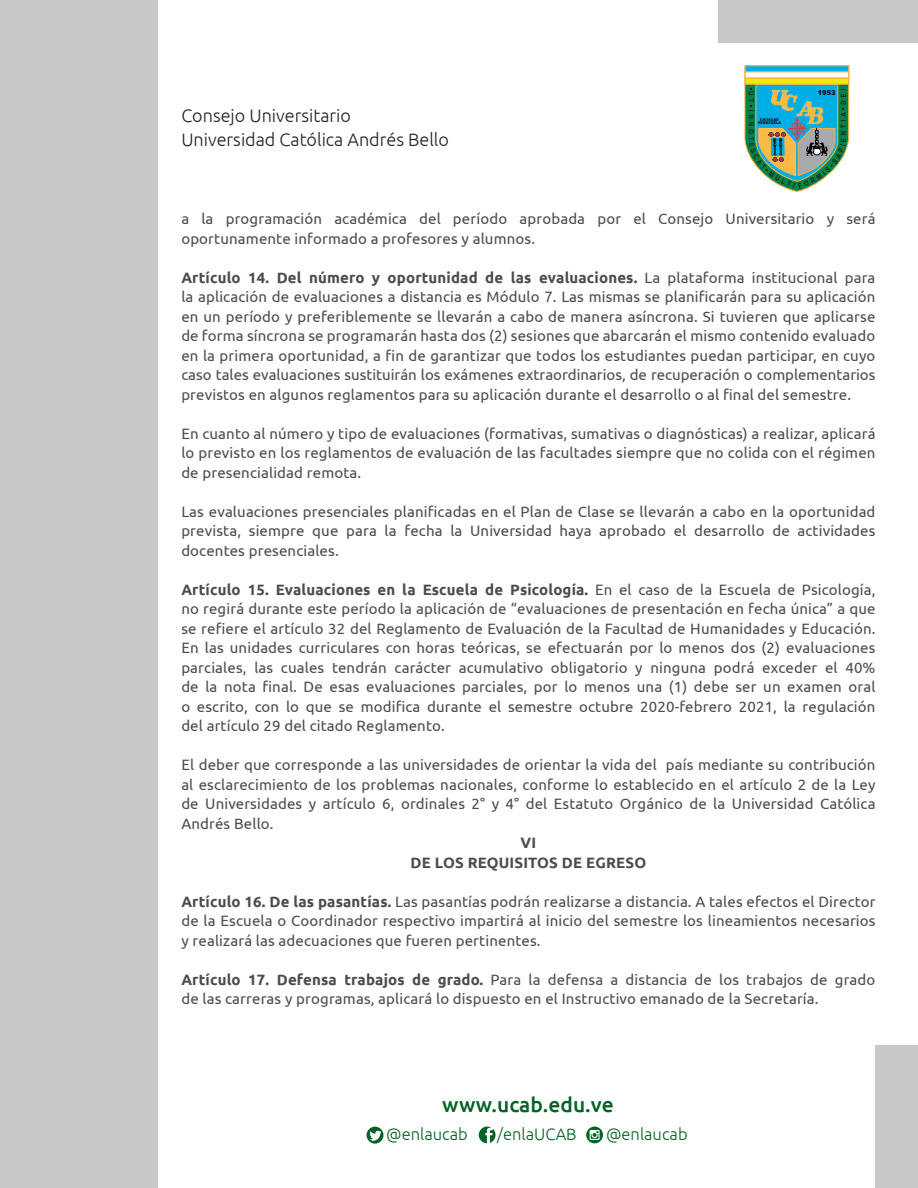
<style>
.page{position:relative;width:918px;height:1188px;background:#fff}
.page>*{position:absolute;margin:0;border:0;box-sizing:border-box;transform-origin:0 0}
.t1{font:500 21px "Ubuntu";color:#006224}
.t2{font:300 18px/24px "Ubuntu";color:#231f20}
.t3{font:300 16.5px "Ubuntu";color:#006224}
.t4{font:15px/19.5px "Ubuntu";letter-spacing:.01em;color:#4b4c4d;text-align:justify}
.t5{font:700 15px/19.5px "Ubuntu";letter-spacing:.01em;color:#4b4c4d;text-align:center}
.s1{font-weight:700}
</style>
<div class="page">
<div style="left:0;top:0;width:157px;height:1188px;background:#c7c8ca"></div>
<div style="left:718px;top:0;width:200px;height:43px;background:#c7c8ca"></div>
<div style="left:875px;top:1046px;width:43px;height:142px;background:#c7c8ca"></div>
<svg style="left:586px;top:1127px;width:17px;height:16px"></svg>
<svg style="left:479px;top:1127px;width:17px;height:16px"></svg>
<svg style="left:367px;top:1127px;width:16px;height:17px"></svg>
<svg style="left:744px;top:65px;width:106px;height:127px;background:#69a99c"></svg>
<div style="left:745px;top:71px;width:104px;height:8px;background:#fff;border:1px solid #fbb03f"></div>
<div style="left:745px;top:78px;width:104px;height:7px;background:#eee90f;border:1px solid #fbb03f"></div>
<p class="t2" style="left:181px;top:104px;width:269px">Consejo Universitario<br>Universidad Católica Andrés Bello</p>
<p class="t4" style="left:181px;top:208px;width:696px">a la programación académica del período aprobada por el Consejo Universitario y será oportunamente informado a profesores y alumnos.</p>
<p class="t4" style="left:181px;top:267px;width:696px"><span class="s1">Artículo 14. Del número y oportunidad de las evaluaciones.</span> La plataforma institucional para la aplicación de evaluaciones a distancia es Módulo 7. Las mismas se planificarán para su aplicación en un período y preferiblemente se llevarán a cabo de manera asíncrona. Si tuvieren que aplicarse de forma síncrona se programarán hasta dos (2) sesiones que abarcarán el mismo contenido evaluado en la primera oportunidad, a fin de garantizar que todos los estudiantes puedan participar, en cuyo caso tales evaluaciones sustituirán los exámenes extraordinarios, de recuperación o complementarios previstos en algunos reglamentos para su aplicación durante el desarrollo o al final del semestre.</p>
<p class="t4" style="left:181px;top:423px;width:696px">En cuanto al número y tipo de evaluaciones (formativas, sumativas o diagnósticas) a realizar, aplicará lo previsto en los reglamentos de evaluación de las facultades siempre que no colida con el régimen de presencialidad remota.</p>
<p class="t4" style="left:181px;top:501px;width:696px">Las evaluaciones presenciales planificadas en el Plan de Clase se llevarán a cabo en la oportunidad prevista, siempre que para la fecha la Universidad haya aprobado el desarrollo de actividades docentes presenciales.</p>
<p class="t4" style="left:181px;top:579px;width:696px"><span class="s1">Artículo 15. Evaluaciones en la Escuela de Psicología.</span> En el caso de la Escuela de Psicología, no regirá durante este período la aplicación de “evaluaciones de presentación en fecha única” a que se refiere el artículo 32 del Reglamento de Evaluación de la Facultad de Humanidades y Educación.<br>En las unidades curriculares con horas teóricas, se efectuarán por lo menos dos (2) evaluaciones parciales, las cuales tendrán carácter acumulativo obligatorio y ninguna podrá exceder el 40% de la nota final. De esas evaluaciones parciales, por lo menos una (1) debe ser un examen oral o escrito, con lo que se modifica durante el semestre octubre 2020-febrero 2021, la regulación del artículo 29 del citado Reglamento.</p>
<p class="t4" style="left:181px;top:754px;width:696px">El deber que corresponde a las universidades de orientar la vida del país mediante su contribución al esclarecimiento de los problemas nacionales, conforme lo establecido en el artículo 2 de la Ley de Universidades y artículo 6, ordinales 2° y 4° del Estatuto Orgánico de la Universidad Católica Andrés Bello.</p>
<p class="t5" style="left:411px;top:833px;width:237px">VI<br>DE LOS REQUISITOS DE EGRESO</p>
<p class="t4" style="left:181px;top:891px;width:696px"><span class="s1">Artículo 16. De las pasantías.</span> Las pasantías podrán realizarse a distancia. A tales efectos el Director de la Escuela o Coordinador respectivo impartirá al inicio del semestre los lineamientos necesarios y realizará las adecuaciones que fueren pertinentes.</p>
<p class="t4" style="left:181px;top:969px;width:696px"><span class="s1">Artículo 17. Defensa trabajos de grado.</span> Para la defensa a distancia de los trabajos de grado de las carreras y programas, aplicará lo dispuesto en el Instructivo emanado de la Secretaría.</p>
<h1 class="t1" style="left:442px;top:1091px;width:173px">www.ucab.edu.ve</h1>
<p class="t3" style="left:386px;top:1124px;width:83px">@enlaucab</p>
<p class="t3" style="left:497px;top:1124px;width:81px">/enlaUCAB</p>
<p class="t3" style="left:606px;top:1124px;width:83px">@enlaucab</p>
</div>
